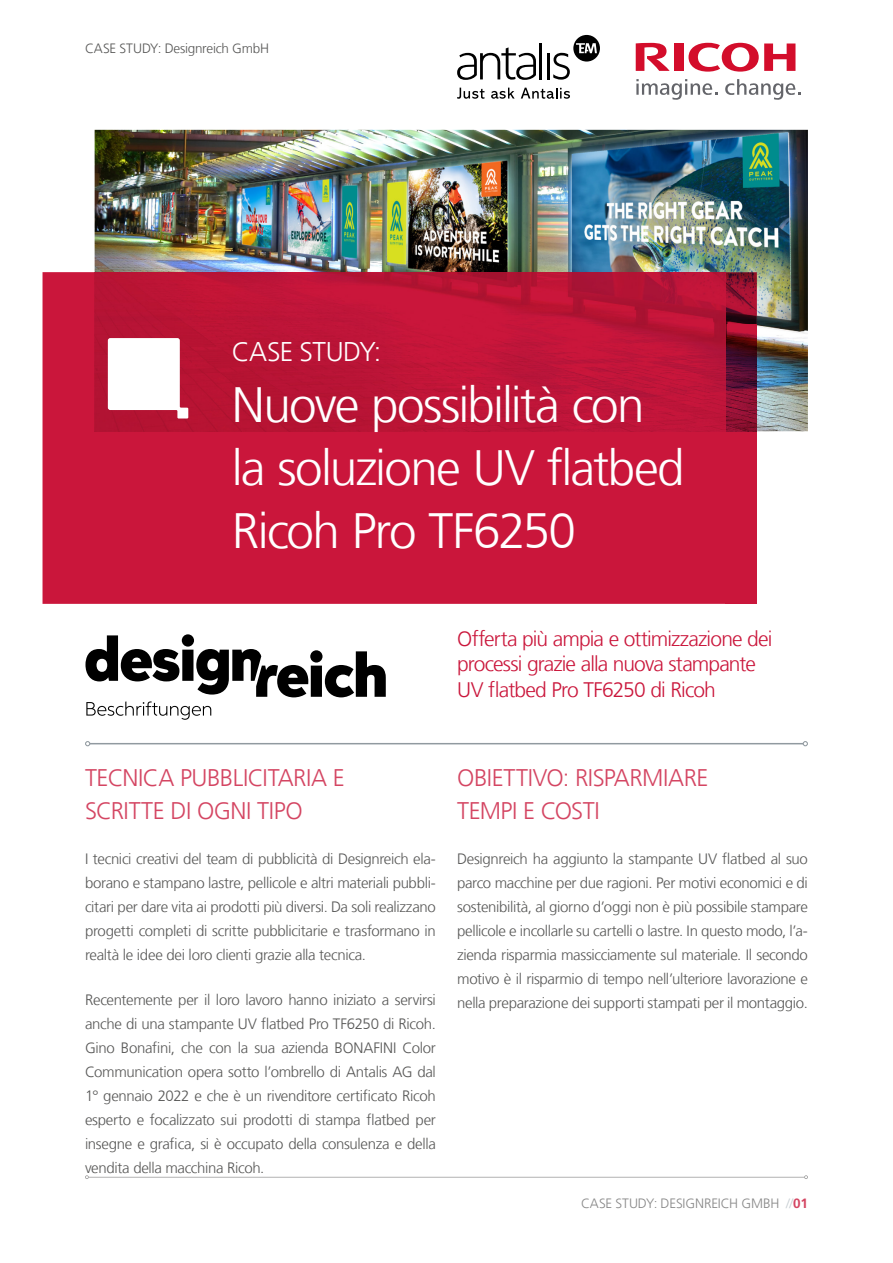
<style>
.page{position:relative;width:893px;height:1263px;background:#fff}
.page>*{position:absolute;margin:0;border:0;box-sizing:border-box;transform-origin:0 0}
.t1{font:300 49.5px/63px "Frutiger";letter-spacing:-.035em;color:#fff}
.t2{font:300 27px "Frutiger";letter-spacing:-.015em;color:#fff}
.t3{font:300 24px/33px "Frutiger";letter-spacing:-.02em;color:#d44562}
.t4{font:300 21px/25.5px "Frutiger LT";letter-spacing:-.04em;color:#ca163b}
.t5{font:300 15px/24px "Frutiger LT";letter-spacing:-.02em;color:#575756;text-align:justify}
.t6{font:300 13.5px "Frutiger";letter-spacing:-.01em;color:#878787}
.t7{font:300 13.5px "Frutiger";letter-spacing:-.015em;color:#575756}
.s1{color:#c7ced2}
.s2{font-family:"Frutiger LT Std";font-weight:700;color:#d44562}
</style>
<div class="page">
<img style="left:95px;top:130px;width:713px;height:301px">
<div style="left:725px;top:431px;width:32px;height:173px;background:#ca163b"></div>
<img style="left:725px;top:272px;width:32px;height:53px">
<img style="left:725px;top:325px;width:32px;height:106px">
<div style="left:43px;top:272px;width:682px;height:332px;background:#ca163b"></div>
<img style="left:95px;top:272px;width:630px;height:159px">
<hr style="left:90px;top:743px;width:713px;height:1px;background:#919aa0">
<svg style="left:85px;top:741px;width:5px;height:5px"></svg>
<svg style="left:803px;top:741px;width:5px;height:5px"></svg>
<svg style="left:108px;top:338px;width:80px;height:80px"></svg>
<svg style="left:688px;top:43px;width:107px;height:29px"></svg>
<div style="left:674px;top:44px;width:9px;height:27px;background:#d30d2b"></div>
<svg style="left:636px;top:43px;width:34px;height:28px"></svg>
<svg style="left:636px;top:79px;width:81px;height:21px"></svg>
<svg style="left:725px;top:79px;width:75px;height:21px"></svg>
<hr style="left:539px;top:43px;width:3px;height:36px;background:#000">
<hr style="left:547px;top:53px;width:3px;height:26px;background:#000">
<svg style="left:457px;top:47px;width:79px;height:33px"></svg>
<svg style="left:553px;top:35px;width:47px;height:45px"></svg>
<svg style="left:457px;top:88px;width:27px;height:11px"></svg>
<svg style="left:491px;top:88px;width:24px;height:11px"></svg>
<svg style="left:521px;top:88px;width:49px;height:11px"></svg>
<svg style="left:85px;top:634px;width:301px;height:86px"></svg>
<hr style="left:89px;top:1177px;width:715px;height:1px;background:#989898">
<svg style="left:85px;top:1175px;width:4px;height:4px"></svg>
<svg style="left:804px;top:1175px;width:4px;height:4px"></svg>
<p class="t7" style="left:85px;top:40px;width:186px">CASE STUDY: Designreich GmbH</p>
<h2 class="t2" style="left:232px;top:336px;width:151px">CASE STUDY:</h2>
<h1 class="t1" style="left:232px;top:374px;width:454px">Nuove possibilità con la soluzione UV flatbed<br>Ricoh Pro TF6250</h1>
<h3 class="t4" style="left:457px;top:626px;width:317px">Offerta più ampia e ottimizzazione dei processi grazie alla nuova stampante<br>UV flatbed Pro TF6250 di Ricoh</h3>
<h3 class="t3" style="left:85px;top:761px;width:261px">TECNICA PUBBLICITARIA E<br>SCRITTE DI OGNI TIPO</h3>
<p class="t5" style="left:85px;top:847px;width:352px">I tecnici creativi del team di pubblicità di Designreich ela&shy;borano e stampano lastre, pellicole e altri materiali pubbli&shy;citari per dare vita ai prodotti più diversi. Da soli realizzano progetti completi di scritte pubblicitarie e trasformano in realtà le idee dei loro clienti grazie alla tecnica.</p>
<p class="t5" style="left:85px;top:988px;width:352px">Recentemente per il loro lavoro hanno iniziato a servirsi anche di una stampante UV flatbed Pro TF6250 di Ricoh.<br>Gino Bonafini, che con la sua azienda BONAFINI Color Communication opera sotto l’ombrello di Antalis AG dal 1° gennaio 2022 e che è un rivenditore certificato Ricoh esperto e focalizzato sui prodotti di stampa flatbed per insegne e grafica, si è occupato della consulenza e della vendita della macchina Ricoh.</p>
<h3 class="t3" style="left:457px;top:761px;width:253px">OBIETTIVO: RISPARMIARE<br>TEMPI E COSTI</h3>
<p class="t5" style="left:457px;top:847px;width:352px">Designreich ha aggiunto la stampante UV flatbed al suo parco macchine per due ragioni. Per motivi economici e di sostenibilità, al giorno d’oggi non è più possibile stampare pellicole e incollarle su cartelli o lastre. In questo modo, l’a&shy;zienda risparmia massicciamente sul materiale. Il secondo motivo è il risparmio di tempo nell’ulteriore lavorazione e nella preparazione dei supporti stampati per il montaggio.</p>
<p class="t6" style="left:581px;top:1195px;width:228px">CASE STUDY: DESIGNREICH GMBH <span class="s1">//</span><span class="s2">01</span></p>
</div>
